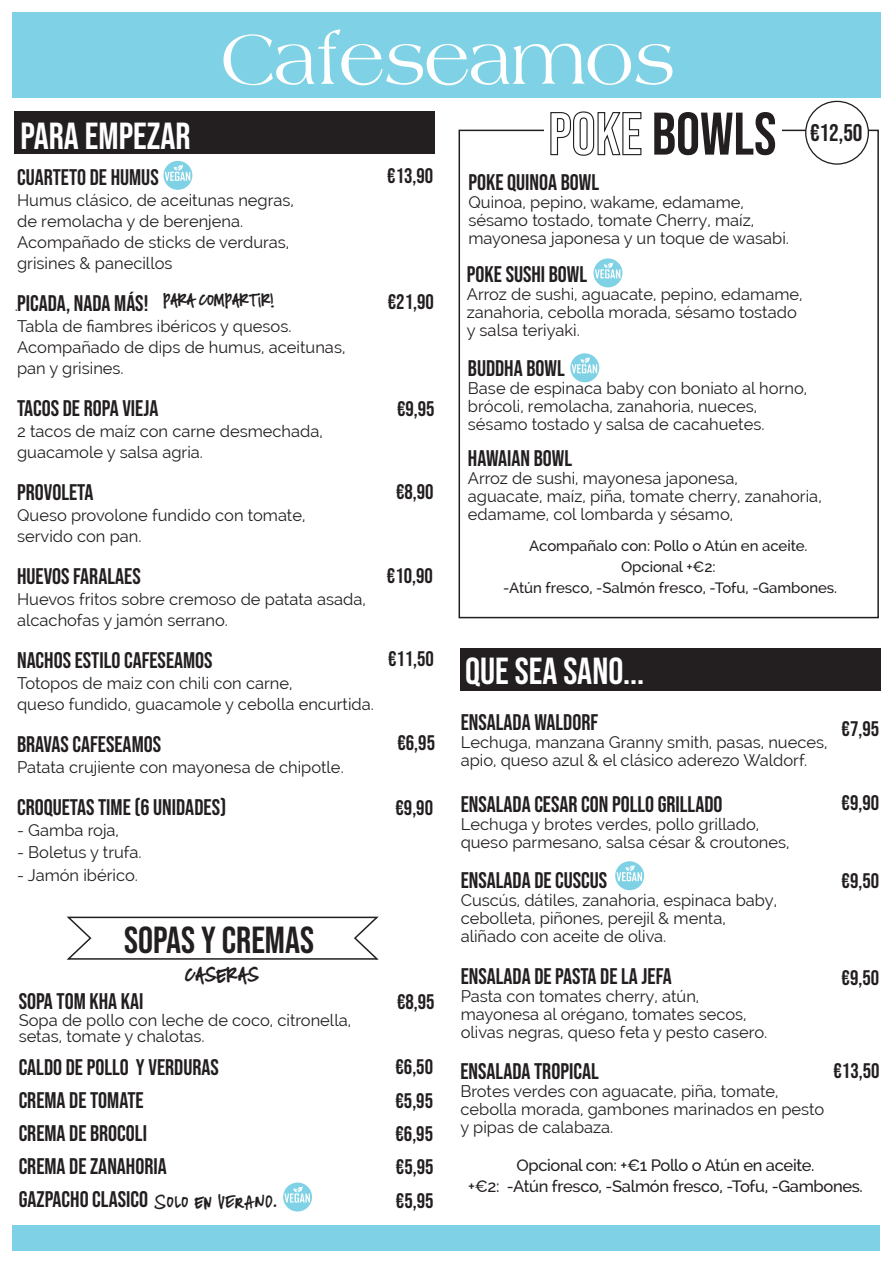
<style>
.page{position:relative;width:893px;height:1263px;background:#fff}
.page>*{position:absolute;margin:0;border:0;box-sizing:border-box;transform-origin:0 0}
.t1{font:63px "Americana";color:#fff}
.t2{font:60px "Bebas Neue";color:#231f20}
.t3{font:37.5px "Bebas Neue";color:#fff}
.t4{font:37.5px "Bebas Neue";color:#231f20}
.t5{font:24px "Bebas Neue";color:#231f20}
.t6{font:22.5px/33px "Bebas Neue";color:#231f20}
.t7{font:21px/33px "Bebas Neue";color:#231f20}
.t8{font:18px "Miserably Lose";letter-spacing:.08em;color:#231f20}
.t9{font:16.5px/18px "Raleway";color:#231f20}
.t10{font:500 16.5px/21px "Raleway";letter-spacing:-.02em;color:#231f20;text-align:center}
.t11{font:500 15px/21px "Raleway";letter-spacing:-.005em;color:#231f20;text-align:center}
.t12{font:15px "Miserably Lose";letter-spacing:.035em;color:#231f20}
.s1{color:#fff}
.s2{font-family:"Miserably Lose";font-size:15px}
</style>
<div class="page">
<div style="left:458px;top:130px;width:421px;height:488px;background:#fff;border:2px solid #231f20"></div>
<div style="left:460px;top:649px;width:420px;height:42px;background:#231f20"></div>
<div style="left:806px;top:101px;width:62px;height:63px;background:#fff;border-radius:50%"></div>
<div style="left:805px;top:101px;width:64px;height:64px;border:1px solid #231f20;border-radius:50%"></div>
<div style="left:14px;top:112px;width:420px;height:42px;background:#231f20"></div>
<svg style="left:593px;top:258px;width:29px;height:29px"></svg>
<svg style="left:595px;top:262px;width:25px;height:16px"></svg>
<svg style="left:570px;top:353px;width:29px;height:29px"></svg>
<svg style="left:572px;top:357px;width:25px;height:16px"></svg>
<div style="left:544px;top:111px;width:237px;height:43px;background:#fff"></div>
<svg style="left:550px;top:111px;width:92px;height:45px"></svg>
<div style="left:13px;top:12px;width:867px;height:85px;background:#7fd2e5"></div>
<div style="left:13px;top:1225px;width:867px;height:25px;background:#7fd2e5"></div>
<svg style="left:283px;top:1182px;width:29px;height:29px"></svg>
<svg style="left:284px;top:1186px;width:26px;height:16px"></svg>
<div style="left:615px;top:861px;width:29px;height:29px;background:#7fd2e5;border-radius:50%"></div>
<svg style="left:616px;top:865px;width:26px;height:16px"></svg>
<svg style="left:66px;top:916px;width:313px;height:44px"></svg>
<div style="left:163px;top:161px;width:29px;height:29px;background:#7fd2e5;border-radius:50%"></div>
<svg style="left:165px;top:165px;width:25px;height:16px"></svg>
<h3 class="t3" style="left:21px;top:114px;width:172px">PARA EMPEZAR</h3>
<h1 class="t1" style="left:222px;top:17px;width:454px">CAFESEAMOS</h1>
<h2 class="t2" style="left:548px;top:100px;width:229px"><span class="s1">POKE</span> BOWLS</h2>
<h3 class="t5" style="left:810px;top:119px;width:54px">€12,50</h3>
<h3 class="t6" style="left:17px;top:160px;width:143px">CUARTETO DE HUMUS</h3>
<p class="t9" style="left:17px;top:189px;width:278px;line-height:21px">Humus clásico, de aceitunas negras, de remolacha y de berenjena.<br>Acompañado de sticks de verduras, grisines &amp; panecillos</p>
<h3 class="t6" style="left:17px;top:286px;width:133px">PICADA, NADA MÁS!</h3>
<p class="t9" style="left:17px;top:315px;width:330px;line-height:21px">Tabla de fiambres ibéricos y quesos.<br>Acompañado de dips de humus, aceitunas, pan y grisines.</p>
<h3 class="t6" style="left:17px;top:391px;width:143px">TACOS DE ROPA VIEJA</h3>
<p class="t9" style="left:17px;top:420px;width:307px;line-height:21px">2 tacos de maíz con carne desmechada, guacamole y salsa agria.</p>
<h3 class="t6" style="left:17px;top:475px;width:78px">PROVOLETA</h3>
<p class="t9" style="left:17px;top:504px;width:290px;line-height:21px">Queso provolone fundido con tomate, servido con pan.</p>
<h3 class="t6" style="left:17px;top:559px;width:125px">HUEVOS FARALAES</h3>
<p class="t9" style="left:17px;top:588px;width:350px;line-height:21px">Huevos fritos sobre cremoso de patata asada, alcachofas y jamón serrano.</p>
<h3 class="t6" style="left:17px;top:643px;width:197px">NACHOS ESTILO CAFESEAMOS</h3>
<p class="t9" style="left:17px;top:672px;width:358px;line-height:21px">Totopos de maiz con chili con carne,<br>queso fundido, guacamole y cebolla encurtida.</p>
<h3 class="t6" style="left:17px;top:727px;width:146px">BRAVAS CAFESEAMOS</h3>
<p class="t9" style="left:17px;top:758px;width:328px">Patata crujiente con mayonesa de chipotle.</p>
<h3 class="t6" style="left:17px;top:790px;width:211px">CROQUETAS TIME (6 UNIDADES)</h3>
<p class="t9" style="left:17px;top:821px;width:103px">- Gamba roja,</p>
<p class="t9" style="left:17px;top:843px;width:126px">- Boletus y trufa.</p>
<p class="t9" style="left:17px;top:866px;width:122px">- Jamón ibérico.</p>
<p class="t12" style="left:163px;top:291px;width:112px">PARA COMPARTIR!</p>
<p class="t9" style="left:15px;top:296px;width:5px">.</p>
<p class="t7" style="left:387px;top:159px;width:47px">€13,90</p>
<p class="t7" style="left:388px;top:285px;width:47px">€21,90</p>
<p class="t7" style="left:397px;top:392px;width:39px">€9,95</p>
<p class="t7" style="left:396px;top:475px;width:39px">€8,90</p>
<p class="t7" style="left:387px;top:559px;width:47px">€10,90</p>
<p class="t7" style="left:388px;top:642px;width:47px">€11,50</p>
<p class="t7" style="left:397px;top:726px;width:39px">€6,95</p>
<p class="t7" style="left:396px;top:791px;width:39px">€9,90</p>
<h3 class="t4" style="left:124px;top:919px;width:191px">SOPAS Y CREMAS</h3>
<p class="t8" style="left:185px;top:964px;width:74px">CASERAS</p>
<h3 class="t6" style="left:19px;top:984px;width:126px">SOPA TOM KHA KAI</h3>
<p class="t9" style="left:19px;top:1011px;width:334px;line-height:16.5px">Sopa de pollo con leche de coco, citronella, setas, tomate y chalotas.</p>
<h3 class="t6" style="left:19px;top:1050px;width:259px">CALDO DE POLLO Y VERDURAS<br>CREMA DE TOMATE<br>CREMA DE BROCOLI<br>CREMA DE ZANAHORIA<br>GAZPACHO CLASICO <span class="s2">SOLO EN VERANO.</span></h3>
<p class="t7" style="left:397px;top:985px;width:39px">€8,95</p>
<p class="t7" style="left:396px;top:1050px;width:39px">€6,50</p>
<p class="t7" style="left:396px;top:1084px;width:39px">€5,95 €6,95</p>
<p class="t7" style="left:396px;top:1150px;width:39px">€5,95</p>
<p class="t7" style="left:396px;top:1183px;width:39px">€5,95</p>
<h3 class="t6" style="left:468px;top:165px;width:132px">POKE QUINOA BOWL</h3>
<p class="t9" style="left:468px;top:193px;width:322px">Quinoa, pepino, wakame, edamame, sésamo tostado, tomate Cherry, maíz, mayonesa japonesa y un toque de wasabi.</p>
<h3 class="t6" style="left:467px;top:257px;width:122px">POKE SUSHI BOWL</h3>
<p class="t9" style="left:467px;top:285px;width:337px">Arroz de sushi, aguacate, pepino, edamame, zanahoria, cebolla morada, sésamo tostado y salsa teriyaki.</p>
<h3 class="t6" style="left:468px;top:351px;width:98px">BUDDHA BOWL</h3>
<p class="t9" style="left:468px;top:379px;width:341px">Base de espinaca baby con boniato al horno, brócoli, remolacha, zanahoria, nueces, sésamo tostado y salsa de cacahuetes.</p>
<h3 class="t6" style="left:468px;top:441px;width:106px">HAWAIAN BOWL</h3>
<p class="t9" style="left:468px;top:469px;width:355px">Arroz de sushi, mayonesa japonesa,<br>aguacate, maíz, piña, tomate cherry, zanahoria, edamame, col lombarda y sésamo,</p>
<p class="t11" style="left:503px;top:535px;width:335px">Acompañalo con: Pollo o Atún en aceite.<br>Opcional +€2:<br>-Atún fresco, -Salmón fresco, -Tofu, -Gambones.</p>
<h3 class="t3" style="left:465px;top:650px;width:181px">QUE SEA SANO...</h3>
<h3 class="t6" style="left:461px;top:705px;width:139px">ENSALADA WALDORF</h3>
<p class="t9" style="left:461px;top:733px;width:368px">Lechuga, manzana Granny smith, pasas, nueces, apio, queso azul &amp; el clásico aderezo Waldorf.</p>
<h3 class="t6" style="left:461px;top:787px;width:263px">ENSALADA CESAR CON POLLO GRILLADO</h3>
<p class="t9" style="left:461px;top:815px;width:330px">Lechuga y brotes verdes, pollo grillado, queso parmesano, salsa césar &amp; croutones,</p>
<h3 class="t6" style="left:461px;top:863px;width:148px">ENSALADA DE CUSCUS</h3>
<p class="t9" style="left:461px;top:891px;width:318px">Cuscús, dátiles, zanahoria, espinaca baby, cebolleta, piñones, perejil &amp; menta, aliñado con aceite de oliva.</p>
<h3 class="t6" style="left:461px;top:959px;width:213px">ENSALADA DE PASTA DE LA JEFA</h3>
<p class="t9" style="left:461px;top:987px;width:308px">Pasta con tomates cherry, atún, mayonesa al orégano, tomates secos, olivas negras, queso feta y pesto casero.</p>
<p class="t7" style="left:842px;top:712px;width:39px">€7,95</p>
<p class="t7" style="left:842px;top:786px;width:39px">€9,90</p>
<p class="t7" style="left:842px;top:864px;width:39px">€9,50</p>
<p class="t7" style="left:842px;top:960px;width:39px">€9,50</p>
<h3 class="t6" style="left:460px;top:1054px;width:140px">ENSALADA TROPICAL</h3>
<p class="t9" style="left:460px;top:1082px;width:365px">Brotes verdes con aguacate, piña, tomate, cebolla morada, gambones marinados en pesto y pipas de calabaza.</p>
<p class="t7" style="left:833px;top:1054px;width:47px">€13,50</p>
<p class="t10" style="left:468px;top:1154px;width:396px">Opcional con: +€1 Pollo o Atún en aceite.<br>+€2: -Atún fresco, -Salmón fresco, -Tofu, -Gambones.</p>
</div>
